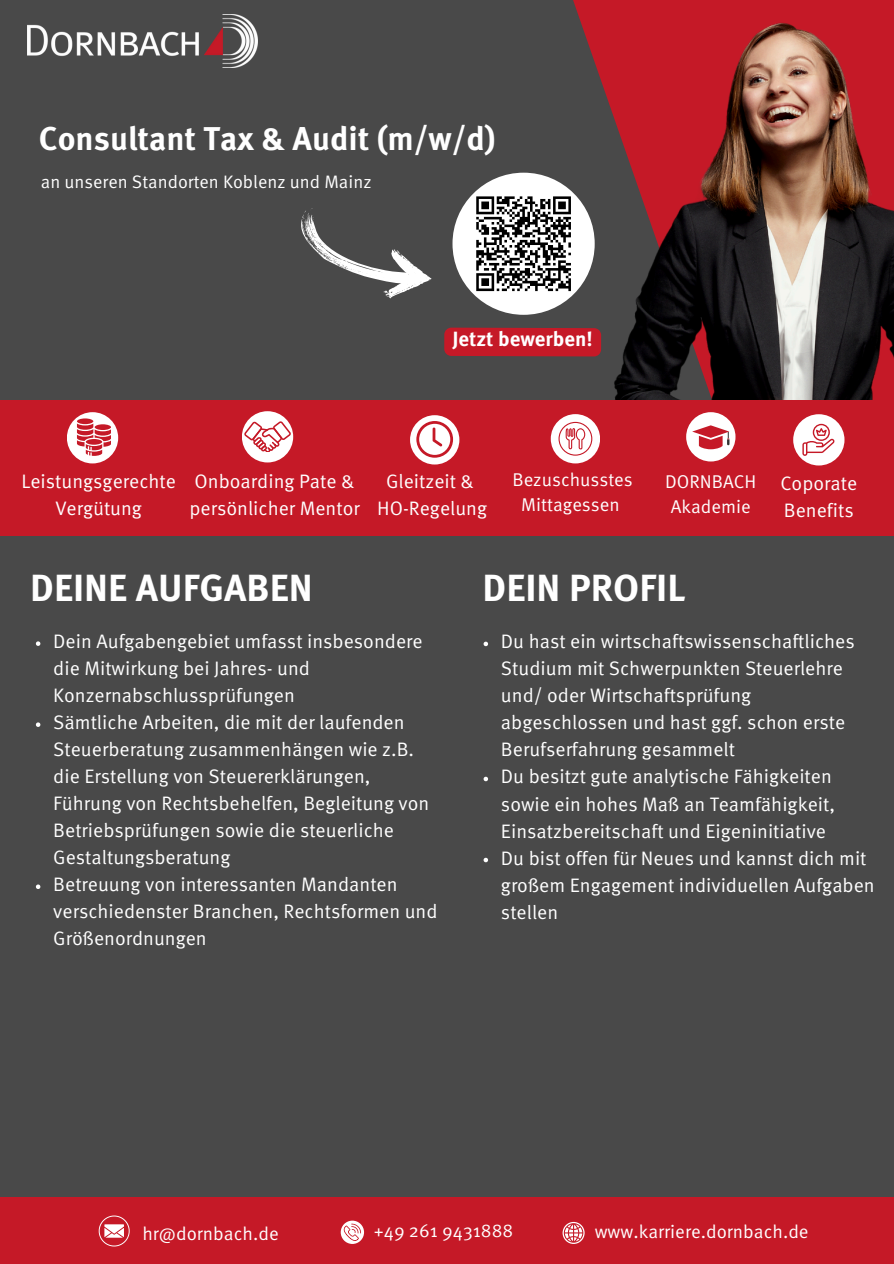
<style>
.page{position:relative;width:894px;height:1264px;background:#fff}
.page>*{position:absolute;margin:0;border:0;box-sizing:border-box;transform-origin:0 0}
.t1{font:700 37.8px "Meta Pro";color:#fff}
.t2{font:700 33px "Meta Pro";color:#fff}
.t3{font:700 20.55px "Meta Pro";letter-spacing:-.005em;color:#fff}
.t4{font:19.5px/27px "Meta Pro";color:#fff}
.t5{font:18.6px "Meta Pro";color:#fff}
.t6{font:18.45px/25.3px "Meta Pro";color:#fff;text-align:center}
.t7{font:18px "Meta Pro";color:#fff}
</style>
<div class="page">
<div style="left:0;top:0;width:893px;height:1263px;background:#494949"></div>
<img style="left:601px;top:0;width:292px;height:401px">
<div style="left:0;top:401px;width:893px;height:135px;background:#c51927"></div>
<img style="left:28px;top:15px;width:229px;height:53px">
<div style="left:550px;top:414px;width:50px;height:49px;background:#fff;border-radius:50%"></div>
<svg style="left:558px;top:422px;width:34px;height:33px"></svg>
<div style="left:410px;top:415px;width:49px;height:49px;background:#fff;border-radius:50%"></div>
<svg style="left:416px;top:421px;width:37px;height:36px"></svg>
<div style="left:793px;top:414px;width:51px;height:51px;background:#fff;border-radius:50%"></div>
<svg style="left:802px;top:424px;width:32px;height:32px"></svg>
<div style="left:242px;top:411px;width:51px;height:51px;background:#fff;border-radius:50%"></div>
<svg style="left:244px;top:421px;width:46px;height:31px"></svg>
<div style="left:686px;top:412px;width:49px;height:49px;background:#fff;border-radius:50%"></div>
<svg style="left:692px;top:425px;width:37px;height:24px"></svg>
<div style="left:452px;top:173px;width:142px;height:142px;background:#fff;border-radius:50%"></div>
<svg style="left:301px;top:208px;width:131px;height:91px"></svg>
<div style="left:67px;top:412px;width:51px;height:51px;background:#fff;border-radius:50%"></div>
<div style="left:77px;top:418px;width:16px;height:6px;background:#c51927;border-radius:50%"></div>
<svg style="left:77px;top:423px;width:34px;height:32px"></svg>
<div style="left:444px;top:327px;width:157px;height:29px;background:#c51927"></div>
<svg style="left:483px;top:641px;width:5px;height:5px"></svg>
<svg style="left:483px;top:776px;width:5px;height:5px"></svg>
<svg style="left:483px;top:857px;width:5px;height:5px"></svg>
<svg style="left:36px;top:641px;width:4px;height:5px"></svg>
<svg style="left:36px;top:722px;width:4px;height:5px"></svg>
<svg style="left:36px;top:884px;width:4px;height:5px"></svg>
<svg style="left:476px;top:196px;width:94px;height:95px"></svg>
<div style="left:0;top:1196px;width:893px;height:67px;background:#c51927"></div>
<svg style="left:562px;top:1221px;width:22px;height:22px"></svg>
<svg style="left:340px;top:1220px;width:24px;height:23px"></svg>
<svg style="left:99px;top:1215px;width:31px;height:31px"></svg>
<p class="t2" style="left:39px;top:125px;width:458px">Consultant Tax &amp; Audit (m/w/d)</p>
<p class="t7" style="left:41px;top:174px;width:332px">an unseren Standorten Koblenz und Mainz</p>
<h3 class="t3" style="left:452px;top:330px;width:142px">Jetzt bewerben!</h3>
<p class="t4" style="left:21px;top:469px;width:156px;text-align:center">Leistungsgerechte<br>Vergütung</p>
<p class="t4" style="left:189px;top:469px;width:172px">Onboarding Pate &amp; persönlicher Mentor</p>
<p class="t6" style="left:512px;top:468px;width:122px">Bezuschusstes<br>Mittagessen</p>
<h2 class="t4" style="left:377px;top:469px;width:111px;text-align:center">Gleitzeit &amp;<br>HO-Regelung</h2>
<p class="t6" style="left:665px;top:470px;width:93px">DORNBACH<br>Akademie</p>
<p class="t4" style="left:780px;top:471px;width:78px">Coporate<br>Benefits</p>
<h1 class="t1" style="left:30px;top:572px;width:284px">DEINE AUFGABEN</h1>
<h4 class="t1" style="left:482px;top:572px;width:204px">DEIN PROFIL</h4>
<p class="t4" style="left:53px;top:629px;width:371px">Dein Aufgabengebiet umfasst insbesondere die Mitwirkung bei Jahres- und<br>Konzernabschlussprüfungen</p>
<h4 class="t4" style="left:53px;top:710px;width:377px">Sämtliche Arbeiten, die mit der laufenden Steuerberatung zusammenhängen wie z.B. die Erstellung von Steuererklärungen, Führung von Rechtsbehelfen, Begleitung von Betriebsprüfungen sowie die steuerliche Gestaltungsberatung</h4>
<h4 class="t4" style="left:53px;top:872px;width:385px">Betreuung von interessanten Mandanten verschiedenster Branchen, Rechtsformen und<br>Größenordnungen</h4>
<p class="t4" style="left:501px;top:630px;width:355px">Du hast ein wirtschaftswissenschaftliches Studium mit Schwerpunkten Steuerlehre und/ oder Wirtschaftsprüfung abgeschlossen und hast ggf. schon erste Berufserfahrung gesammelt</p>
<p class="t4" style="left:501px;top:765px;width:335px">Du besitzt gute analytische Fähigkeiten sowie ein hohes Maß an Teamfähigkeit,<br>Einsatzbereitschaft und Eigeninitiative</p>
<p class="t4" style="left:501px;top:846px;width:375px">Du bist offen für Neues und kannst dich mit großem Engagement individuellen Aufgaben stellen</p>
<p class="t5" style="left:142px;top:1225px;width:138px">hr@dornbach.de</p>
<h4 class="t5" style="left:374px;top:1223px;width:141px">+49 261 9431888</h4>
<p class="t5" style="left:594px;top:1223px;width:215px">www.karriere.dornbach.de</p>
</div>
